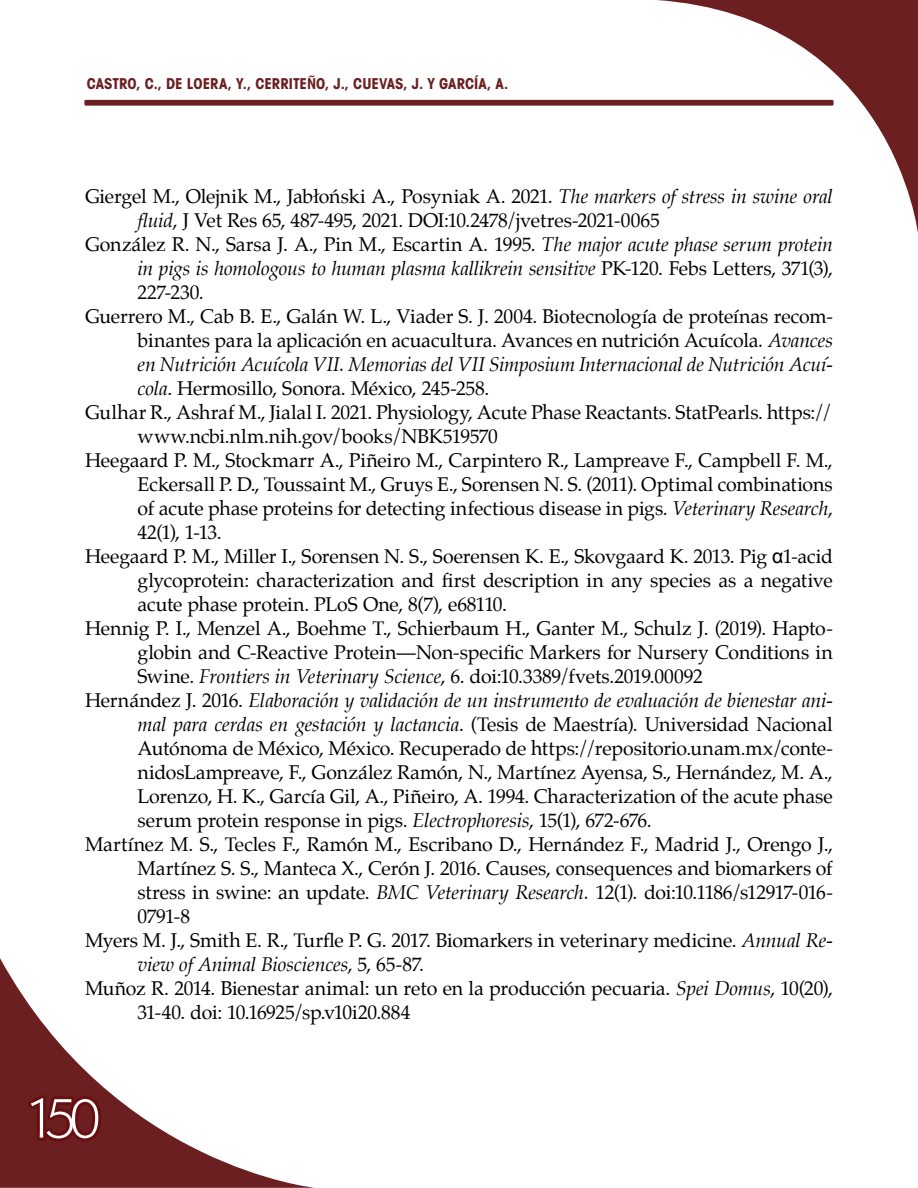
<style>
.page{position:relative;width:918px;height:1188px;background:#fff}
.page>*{position:absolute;margin:0;border:0;box-sizing:border-box;transform-origin:0 0}
.t1{font:60px "Martin Got URWT Ligh";color:#fff}
.t2{font:19.5px "Palatino";letter-spacing:-.01em;color:#000}
.t3{font:italic 19.5px "Palatino";letter-spacing:-.005em;color:#000}
.t4{font:700 condensed 15px "Avant Garde";color:#6b1f20}
.s1{font-style:italic}
.s2{font-style:normal}
.s3{font-family:"Arial"}
</style>
<div class="page">
<svg style="left:0;top:958px;width:315px;height:230px"></svg>
<div style="left:84px;top:100px;width:750px;height:6px;background:#6b1f20;border-radius:2px"></div>
<svg style="left:23px;top:1091px;width:82px;height:55px;background:#681818"></svg>
<svg style="left:656px;top:0;width:261px;height:227px"></svg>
<svg style="left:917px;top:0;width:1px;height:233px"></svg>
<p class="t4" style="left:87px;top:74px;width:10px">CASTRO</p>
<p class="t4" style="left:137px;top:74px;width:60px">, C., DE LOER</p>
<p class="t4" style="left:219px;top:74px;width:291px">A, Y., CERRITEÑO, J., CUEVAS, J. Y GARCÍA, A.</p>
<p class="t2" style="left:85px;top:180px;width:749px">Giergel M., Olejnik M., Jabłoński A., Posyniak A. 2021. <span class="s1">The markers of stress in swine oral</span></p>
<p class="t2" style="left:138px;top:204px;width:524px"><span class="s1">fluid</span>, J Vet Res 65, 487-495, 2021. DOI:10.2478/jvetres-2021-0065</p>
<p class="t2" style="left:85px;top:228px;width:749px">González R. N., Sarsa J. A., Pin M., Escartin A. 1995. <span class="s1">The major acute phase serum protein</span></p>
<p class="t3" style="left:138px;top:252px;width:697px">in pigs is homologous to human plasma kallikrein sensitive <span class="s2">PK-120. Febs Letters, 371(3),</span></p>
<p class="t2" style="left:138px;top:276px;width:68px">227-230.</p>
<p class="t2" style="left:85px;top:300px;width:749px">Guerrero M., Cab B. E., Galán W. L., Viader S. J. 2004. Biotecnología de proteínas recom-</p>
<p class="t2" style="left:138px;top:324px;width:697px">binantes para la aplicación en acuacultura. Avances en nutrición Acuícola<span class="s1">. Avances</span></p>
<p class="t3" style="left:138px;top:348px;width:697px">en Nutrición Acuícola VII. Memorias del VII Simposium Internacional de Nutrición Acuí-</p>
<p class="t2" style="left:138px;top:372px;width:353px"><span class="s1">cola</span>. Hermosillo, Sonora. México, 245-258.</p>
<p class="t2" style="left:85px;top:396px;width:749px">Gulhar R., Ashraf M., Jialal I. 2021. Physiology, Acute Phase Reactants. StatPearls. https://</p>
<p class="t2" style="left:138px;top:420px;width:362px">www.ncbi.nlm.nih.gov/books/NBK519570</p>
<p class="t2" style="left:85px;top:444px;width:749px">Heegaard P. M., Stockmarr A., Piñeiro M., Carpintero R., Lampreave F., Campbell F. M.,</p>
<p class="t2" style="left:138px;top:468px;width:697px">Eckersall P. D., Toussaint M., Gruys E., Sorensen N. S. (2011). Optimal combinations</p>
<p class="t2" style="left:138px;top:492px;width:697px">of acute phase proteins for detecting infectious disease in pigs. <span class="s1">Veterinary Research</span>,</p>
<p class="t2" style="left:138px;top:516px;width:86px">42(1), 1-13.</p>
<p class="t2" style="left:85px;top:540px;width:749px">Heegaard P. M., Miller I., Sorensen N. S., Soerensen K. E., Skovgaard K. 2013. Pig <span class="s3">α</span>1-acid</p>
<p class="t2" style="left:138px;top:564px;width:697px">glycoprotein: characterization and first description in any species as a negative</p>
<p class="t2" style="left:138px;top:588px;width:371px">acute phase protein. PLoS One, 8(7), e68110.</p>
<p class="t2" style="left:85px;top:612px;width:749px">Hennig P. I., Menzel A., Boehme T., Schierbaum H., Ganter M., Schulz J. (2019). Hapto-</p>
<p class="t2" style="left:138px;top:636px;width:697px">globin and C-Reactive Protein—Non-specific Markers for Nursery Conditions in</p>
<p class="t2" style="left:138px;top:660px;width:567px">Swine. <span class="s1">Frontiers in Veterinary Science</span>, 6. doi:10.3389/fvets.2019.00092</p>
<p class="t3" style="left:85px;top:684px;width:749px"><span class="s2">Hernández J. 2016.</span> Elaboración y validación de un instrumento de evaluación de bienestar ani-</p>
<p class="t2" style="left:138px;top:708px;width:697px"><span class="s1">mal para cerdas en gestación y lactancia</span>. (Tesis de Maestría). Universidad Nacional</p>
<p class="t2" style="left:138px;top:732px;width:697px">Autónoma de México, México. Recuperado de https://repositorio.unam.mx/conte-</p>
<p class="t2" style="left:138px;top:756px;width:697px">nidosLampreave, F., González Ramón, N., Martínez Ayensa, S., Hernández, M. A.,</p>
<p class="t2" style="left:138px;top:780px;width:697px">Lorenzo, H. K., García Gil, A., Piñeiro, A. 1994. Characterization of the acute phase</p>
<p class="t2" style="left:138px;top:804px;width:516px">serum protein response in pigs. <span class="s1">Electrophoresis</span>, 15(1), 672-676.</p>
<p class="t2" style="left:85px;top:828px;width:749px">Martínez M. S., Tecles F., Ramón M., Escribano D., Hernández F., Madrid J., Orengo J.,</p>
<p class="t2" style="left:138px;top:852px;width:697px">Martínez S. S., Manteca X., Cerón J. 2016. Causes, consequences and biomarkers of</p>
<p class="t2" style="left:138px;top:876px;width:697px">stress in swine: an update. <span class="s1">BMC Veterinary Research.</span> 12(1). doi:10.1186/s12917-016-</p>
<p class="t2" style="left:138px;top:900px;width:54px">0791-8</p>
<p class="t2" style="left:85px;top:924px;width:749px">Myers M. J., Smith E. R., Turfle P. G. 2017. Biomarkers in veterinary medicine. <span class="s1">Annual Re-</span></p>
<p class="t3" style="left:138px;top:949px;width:288px">view of Animal Biosciences<span class="s2">, 5, 65-87.</span></p>
<p class="t2" style="left:85px;top:972px;width:749px">Muñoz R. 2014. Bienestar animal: un reto en la producción pecuaria. <span class="s1">Spei Domus</span>, 10(20),</p>
<p class="t2" style="left:138px;top:996px;width:274px">31-40. doi: 10.16925/sp.v10i20.884</p>
<h1 class="t1" style="left:26px;top:1082px;width:76px">150</h1>
</div>
